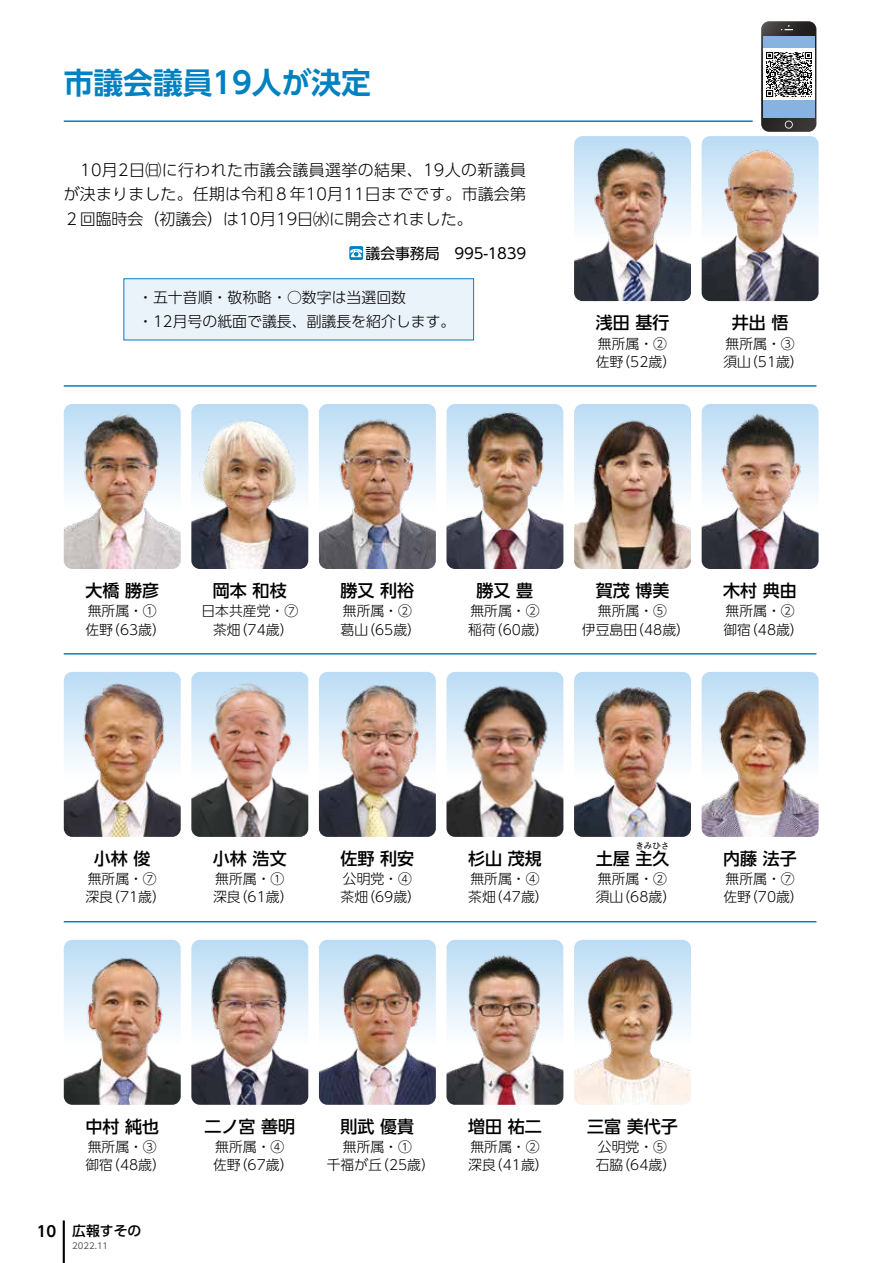
<style>
.page{position:relative;width:893px;height:1263px;background:#fff}
.page>*{position:absolute;margin:0;border:0;box-sizing:border-box;transform-origin:0 0}
.t1{font:700 29.7px "UD Shin Go Pro De";color:#0081c0}
.t2{font:500 16.95px "UD Shin Go Pro";color:#000}
.t3{font:300 15.9px/24.5px "UD Shin Go Pro";letter-spacing:.01em;color:#000;text-align:justify}
.t4{font:300 14.85px/23.4px "UD Shin Go Pro";color:#000}
.t5{font:14.85px "UD Shin Go Pro";letter-spacing:-.01em;color:#000}
.t6{font:700 14.85px "UD Shin Go Pro De";color:#000}
.t7{font:300 13.8px/18.1px "UD Shin Go Pro";color:#000}
.t8{font:500 13.8px "UD Shin Go Pro";color:#000}
.t9{font:8.55px "UD Shin Go Pro";color:#595757}
.t10{font:500 8.55px "UD Shin Go Pro";color:#000}
</style>
<div class="page">
<div style="left:124px;top:278px;width:350px;height:62px;background:#eaf2fa"></div>
<hr style="left:64px;top:120px;width:689px;height:2px;background:#0081c0">
<svg style="left:349px;top:246px;width:14px;height:14px"></svg>
<hr style="left:64px;top:385px;width:752px;height:2px;background:#0081c0">
<hr style="left:64px;top:653px;width:752px;height:1px;background:#0081c0">
<hr style="left:64px;top:921px;width:752px;height:1px;background:#0081c0">
<img style="left:64px;top:404px;width:117px;height:165px">
<img style="left:191px;top:404px;width:117px;height:165px">
<img style="left:319px;top:404px;width:117px;height:165px">
<img style="left:446px;top:404px;width:117px;height:165px">
<img style="left:574px;top:404px;width:117px;height:165px">
<img style="left:702px;top:404px;width:117px;height:165px">
<img style="left:64px;top:672px;width:117px;height:165px">
<img style="left:191px;top:672px;width:117px;height:165px">
<img style="left:319px;top:672px;width:117px;height:165px">
<img style="left:446px;top:672px;width:117px;height:165px">
<img style="left:574px;top:672px;width:117px;height:165px">
<img style="left:702px;top:672px;width:117px;height:165px">
<img style="left:64px;top:940px;width:117px;height:165px">
<img style="left:191px;top:940px;width:117px;height:165px">
<img style="left:319px;top:940px;width:117px;height:165px">
<img style="left:446px;top:940px;width:117px;height:165px">
<img style="left:574px;top:940px;width:117px;height:165px">
<img style="left:574px;top:136px;width:117px;height:165px">
<img style="left:702px;top:21px;width:117px;height:280px">
<div style="left:763px;top:36px;width:51px;height:81px;background:#86b3e0"></div>
<div style="left:763px;top:49px;width:51px;height:51px;background:#fff"></div>
<img style="left:766px;top:52px;width:45px;height:45px">
<hr style="left:63px;top:1220px;width:2px;height:43px;background:#000">
<h1 class="t1" style="left:64px;top:59px;width:309px">市議会議員19人が決定</h1>
<p class="t3" style="left:64px;top:157px;width:464px">　10月2日㈰に行われた市議会議員選挙の結果、19人の新議員が決まりました。任期は令和８年10月11日までです。市議会第２回臨時会（初議会）は10月19日㈬に開会されました。</p>
<p class="t5" style="left:365px;top:241px;width:162px">議会事務局　995-1839</p>
<p class="t4" style="left:138px;top:285px;width:319px">・五十音順・敬称略・○数字は当選回数<br>・12月号の紙面で議長、副議長を紹介します。</p>
<p class="t2" style="left:596px;top:309px;width:75px">浅田 基行</p>
<p class="t7" style="left:596px;top:334px;width:82px">無所属・②佐野（52歳）</p>
<p class="t2" style="left:732px;top:309px;width:58px">井出 悟</p>
<p class="t7" style="left:723px;top:334px;width:82px">無所属・③須山（51歳）</p>
<p class="t2" style="left:85px;top:577px;width:75px">大橋 勝彦</p>
<p class="t7" style="left:85px;top:602px;width:82px">無所属・①佐野（63歳）</p>
<p class="t2" style="left:213px;top:577px;width:75px">岡本 和枝</p>
<p class="t7" style="left:201px;top:602px;width:98px;text-align:center">日本共産党・⑦茶畑（74歳）</p>
<p class="t2" style="left:341px;top:577px;width:75px">勝又 利裕</p>
<p class="t7" style="left:341px;top:602px;width:82px">無所属・②葛山（65歳）</p>
<p class="t2" style="left:477px;top:577px;width:58px">勝又 豊</p>
<p class="t7" style="left:468px;top:602px;width:82px">無所属・②稲荷（60歳）</p>
<p class="t2" style="left:596px;top:577px;width:75px">賀茂 博美</p>
<p class="t7" style="left:582px;top:602px;width:110px;text-align:center">無所属・⑤<br>伊豆島田（48歳）</p>
<p class="t2" style="left:723px;top:577px;width:75px">木村 典由</p>
<p class="t7" style="left:723px;top:602px;width:82px">無所属・②御宿（48歳）</p>
<p class="t2" style="left:94px;top:845px;width:58px">小林 俊</p>
<p class="t7" style="left:85px;top:869px;width:82px">無所属・⑦深良（71歳）</p>
<p class="t2" style="left:213px;top:845px;width:75px">小林 浩文</p>
<p class="t7" style="left:213px;top:869px;width:82px">無所属・①深良（61歳）</p>
<p class="t2" style="left:341px;top:845px;width:75px">佐野 利安</p>
<p class="t7" style="left:341px;top:869px;width:82px">公明党・④茶畑（69歳）</p>
<p class="t2" style="left:468px;top:845px;width:75px">杉山 茂規</p>
<p class="t7" style="left:468px;top:869px;width:82px">無所属・④茶畑（47歳）</p>
<p class="t10" style="left:635px;top:839px;width:36px">きみひさ</p>
<p class="t7" style="left:596px;top:869px;width:82px">無所属・②須山（68歳）</p>
<p class="t2" style="left:596px;top:845px;width:75px">土屋 主久</p>
<p class="t2" style="left:723px;top:845px;width:75px">内藤 法子</p>
<p class="t7" style="left:723px;top:869px;width:82px">無所属・⑦佐野（70歳）</p>
<p class="t2" style="left:85px;top:1112px;width:75px">中村 純也</p>
<p class="t7" style="left:85px;top:1137px;width:82px">無所属・③御宿（48歳）</p>
<p class="t6" style="left:37px;top:1219px;width:21px">10</p>
<p class="t8" style="left:72px;top:1220px;width:71px">広報すその</p>
<p class="t9" style="left:72px;top:1239px;width:37px">2022.11</p>
<p class="t2" style="left:204px;top:1112px;width:92px">二ノ宮 善明</p>
<p class="t7" style="left:213px;top:1137px;width:82px">無所属・④佐野（67歳）</p>
<p class="t2" style="left:341px;top:1112px;width:75px">則武 優貴</p>
<p class="t7" style="left:327px;top:1137px;width:110px;text-align:center">無所属・①<br>千福が丘（25歳）</p>
<p class="t2" style="left:468px;top:1112px;width:75px">増田 祐二</p>
<p class="t7" style="left:468px;top:1137px;width:82px">無所属・②深良（41歳）</p>
<p class="t2" style="left:587px;top:1112px;width:92px">三富 美代子</p>
<p class="t7" style="left:596px;top:1137px;width:82px">公明党・⑤石脇（64歳）</p>
</div>
